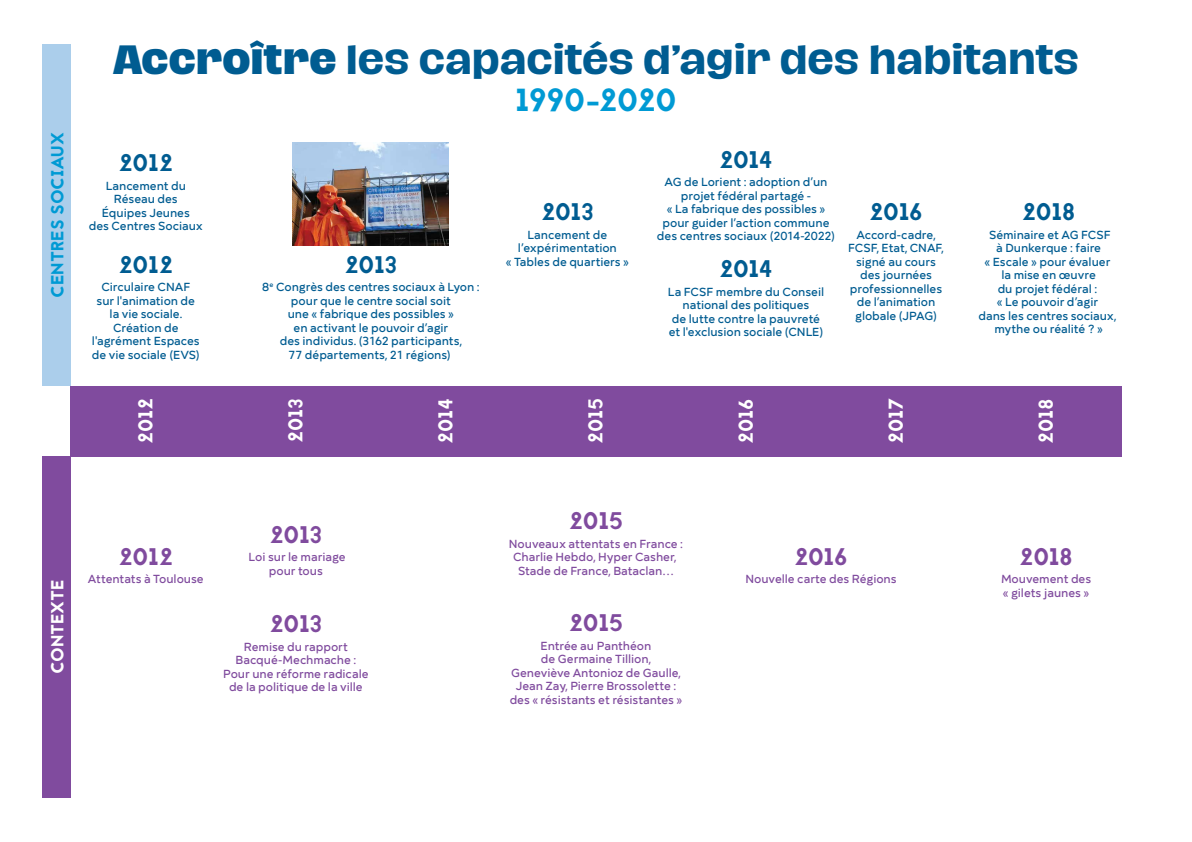
<style>
.page{position:relative;width:1192px;height:842px;background:#fff}
.page>*{position:absolute;margin:0;border:0;box-sizing:border-box;transform-origin:0 0}
.t1{font:700 37.5px "Hagrid Text";letter-spacing:-.015em;color:#005c91}
.t2{font:31.9px "Jaapokki";letter-spacing:-.03em;color:#009ad4}
.t3{font:24px "Jaapokki";letter-spacing:-.015em;color:#005c91}
.t4{font:24px "Jaapokki";letter-spacing:-.015em;color:#804b9e}
.t5{font:20px "Jaapokki";letter-spacing:-.015em;color:#fff}
.t6{font:17.5px "Jaapokki";letter-spacing:-.01em;color:#009ad4}
.t7{font:17.5px "Jaapokki";letter-spacing:-.01em;color:#fff}
.t8{font:500 12px/13.5px "Mirai";letter-spacing:-.005em;color:#005c91;text-align:center}
.t9{font:500 12px/13.5px "Mirai";letter-spacing:-.005em;color:#804b9e;text-align:center}
.s1{font-weight:800}
</style>
<div class="page">
<div style="left:43px;top:456px;width:28px;height:341px;background:#804b9e"></div>
<div style="left:43px;top:45px;width:28px;height:341px;background:#abceeb"></div>
<div style="left:71px;top:386px;width:150px;height:70px;background:#804b9e"></div>
<div style="left:221px;top:386px;width:150px;height:70px;background:#804b9e"></div>
<div style="left:371px;top:386px;width:150px;height:70px;background:#804b9e"></div>
<div style="left:521px;top:386px;width:150px;height:70px;background:#804b9e"></div>
<div style="left:671px;top:386px;width:150px;height:70px;background:#804b9e"></div>
<div style="left:821px;top:386px;width:150px;height:70px;background:#804b9e"></div>
<div style="left:971px;top:386px;width:150px;height:70px;background:#804b9e"></div>
<img style="left:293px;top:142px;width:156px;height:104px">
<h3 class="t6" style="left:45px;top:298px;width:167px;rotate:-90deg">CENTRES SOCIAUX</h3>
<h1 class="t1" style="left:113px;top:39px;width:967px"><span class="s1">Accroître</span> les capacités d’agir des habitants</h1>
<h2 class="t2" style="left:515px;top:78px;width:163px">1990-2020</h2>
<h3 class="t3" style="left:119px;top:146px;width:56px">2012</h3>
<p class="t8" style="left:89px;top:178px;width:116px">Lancement du<br>Réseau des<br>Équipes Jeunes<br>des Centres Sociaux</p>
<h3 class="t3" style="left:119px;top:248px;width:56px">2012</h3>
<p class="t8" style="left:92px;top:279px;width:109px">Circulaire CNAF sur l'animation de la vie sociale.<br>Création de l'agrément Espaces de vie sociale (EVS)</p>
<h3 class="t3" style="left:345px;top:248px;width:54px">2013</h3>
<p class="t8" style="left:262px;top:279px;width:219px">8<sup>e</sup> Congrès des centres sociaux à Lyon : pour que le centre social soit<br>une « fabrique des possibles »<br>en activant le pouvoir d’agir<br>des individus. (3162 participants,<br>77 départements, 21 régions)</p>
<h3 class="t3" style="left:541px;top:195px;width:54px">2013</h3>
<p class="t8" style="left:506px;top:227px;width:125px">Lancement de l’expérimentation<br>« Tables de quartiers »</p>
<h3 class="t3" style="left:719px;top:143px;width:55px">2014</h3>
<p class="t8" style="left:657px;top:174px;width:180px">AG de Lorient : adoption d’un projet fédéral partagé -<br>« La fabrique des possibles » pour guider l’action commune des centres sociaux (2014-2022)</p>
<h3 class="t3" style="left:719px;top:252px;width:55px">2014</h3>
<p class="t8" style="left:668px;top:284px;width:158px">La FCSF membre du Conseil national des politiques<br>de lutte contre la pauvreté et l'exclusion sociale (CNLE)</p>
<h3 class="t3" style="left:869px;top:195px;width:55px">2016</h3>
<p class="t8" style="left:848px;top:227px;width:97px">Accord-cadre,<br>FCSF, Etat, CNAF, signé au cours des journées professionnelles de l’animation globale (JPAG)</p>
<h3 class="t3" style="left:1022px;top:195px;width:55px">2018</h3>
<p class="t8" style="left:978px;top:227px;width:140px">Séminaire et AG FCSF<br>à Dunkerque : faire<br>« Escale » pour évaluer la mise en œuvre<br>du projet fédéral :<br>« Le pouvoir d’agir<br>dans les centres sociaux, mythe ou réalité ? »</p>
<h3 class="t5" style="left:132px;top:444px;width:48px;rotate:-90deg">2012</h3>
<h3 class="t5" style="left:282px;top:443px;width:46px;rotate:-90deg">2013</h3>
<h3 class="t5" style="left:432px;top:444px;width:47px;rotate:-90deg">2014</h3>
<h3 class="t5" style="left:582px;top:444px;width:47px;rotate:-90deg">2015</h3>
<h3 class="t5" style="left:732px;top:444px;width:47px;rotate:-90deg">2016</h3>
<h3 class="t5" style="left:882px;top:444px;width:48px;rotate:-90deg">2017</h3>
<h3 class="t5" style="left:1032px;top:444px;width:47px;rotate:-90deg">2018</h3>
<h3 class="t7" style="left:45px;top:674px;width:96px;rotate:-90deg">CONTEXTE</h3>
<h3 class="t4" style="left:119px;top:539px;width:56px">2012</h3>
<p class="t9" style="left:88px;top:571px;width:117px">Attentats à Toulouse</p>
<h3 class="t4" style="left:270px;top:518px;width:54px">2013</h3>
<p class="t9" style="left:249px;top:549px;width:99px">Loi sur le mariage pour tous</p>
<h3 class="t4" style="left:270px;top:607px;width:54px">2013</h3>
<p class="t9" style="left:223px;top:639px;width:147px">Remise du rapport<br>Bacqué-Mechmache :<br>Pour une réforme radicale de la politique de la ville</p>
<h3 class="t4" style="left:569px;top:504px;width:56px">2015</h3>
<p class="t9" style="left:509px;top:536px;width:176px">Nouveaux attentats en France :<br>Charlie Hebdo, Hyper Casher,<br>Stade de France, Bataclan…</p>
<h3 class="t4" style="left:569px;top:606px;width:56px">2015</h3>
<p class="t9" style="left:510px;top:637px;width:174px">Entrée au Panthéon<br>de Germaine Tillion,<br>Geneviève Antonioz de Gaulle,<br>Jean Zay, Pierre Brossolette : des « résistants et résistantes »</p>
<h3 class="t4" style="left:794px;top:539px;width:55px">2016</h3>
<p class="t9" style="left:745px;top:571px;width:153px">Nouvelle carte des Régions</p>
<h3 class="t4" style="left:1019px;top:539px;width:55px">2018</h3>
<p class="t9" style="left:1001px;top:571px;width:92px;text-align:left">Mouvement des « gilets jaunes »</p>
</div>
